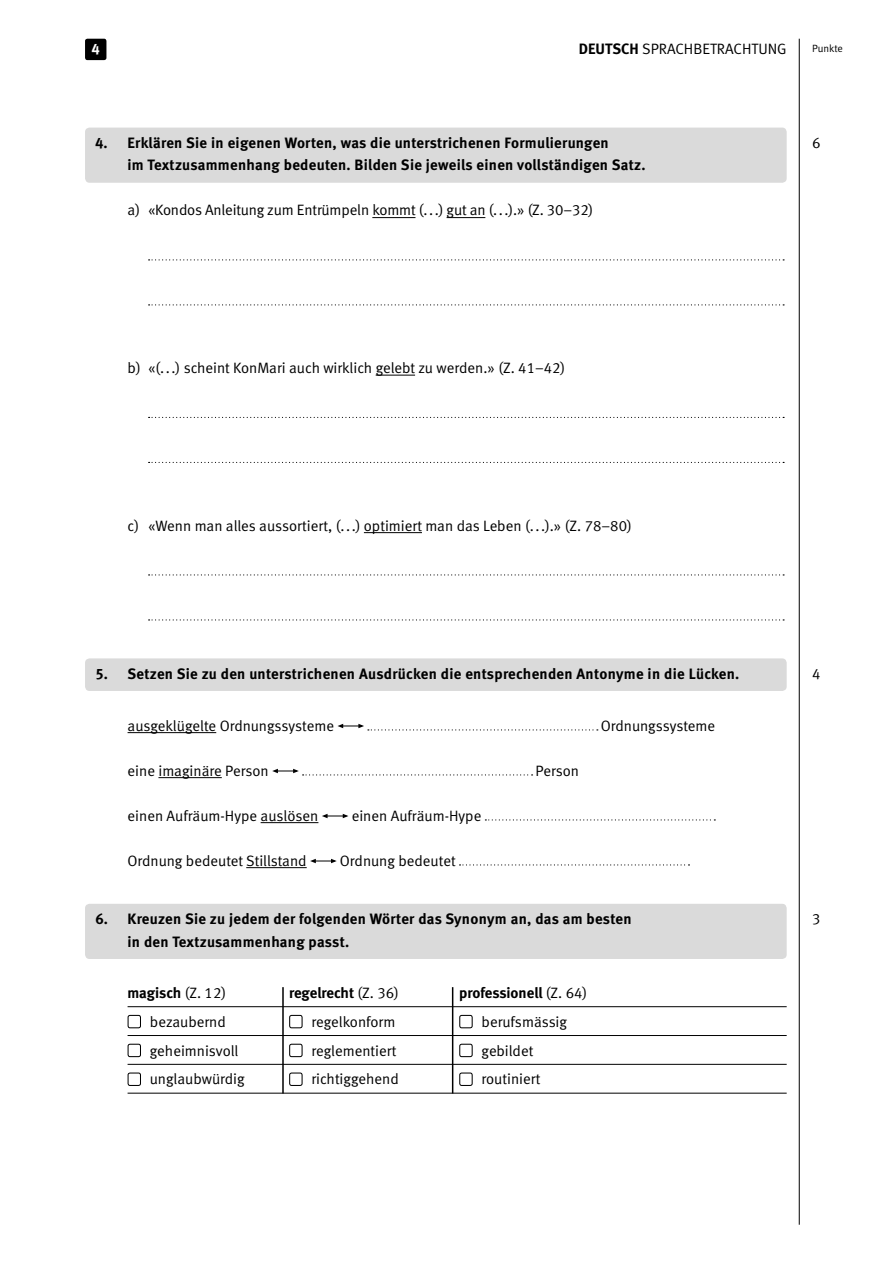
<style>
.page{position:relative;width:893px;height:1263px;background:#fff}
.page>*{position:absolute;margin:0;border:0;box-sizing:border-box;transform-origin:0 0}
.Titel_03{font:15px "Meta Normal LF";color:#000}
.Titel_03-2{font:15px "Meta Bold LF";letter-spacing:.02em;color:#000}
.Titel_03-3{font:15px "Meta Bold LF";letter-spacing:-.005em;color:#000}
.Titel_03-4{font:15px "Meta Bold LF";letter-spacing:-.01em;color:#000}
.t1{font:15px "Meta Bold LF";color:#fff}
.t2{font:10.5px "Meta Normal LF";letter-spacing:-.005em;color:#000}
.s1{font-family:"Meta Bold LF"}
.s2{font-family:"Meta Normal LF"}
</style>
<div class="page">
<div style="left:85px;top:39px;width:21px;height:21px;background:#000;border-radius:2px"></div>
<hr style="left:799px;top:39px;width:1px;height:1186px;background:#000">
<div style="left:85px;top:128px;width:702px;height:55px;background:#dadada;border-radius:4px"></div>
<div style="left:85px;top:904px;width:702px;height:55px;background:#dadada;border-radius:4px"></div>
<div style="left:85px;top:658px;width:702px;height:33px;background:#dadada;border-radius:4px"></div>
<hr style="left:372px;top:217px;width:43px;height:1px;background:#000">
<hr style="left:447px;top:217px;width:38px;height:1px;background:#000">
<hr style="left:376px;top:375px;width:39px;height:1px;background:#000">
<hr style="left:364px;top:532px;width:58px;height:1px;background:#000">
<hr style="left:128px;top:732px;width:88px;height:1px;background:#000">
<hr style="left:158px;top:777px;width:64px;height:1px;background:#000">
<hr style="left:261px;top:822px;width:57px;height:1px;background:#000">
<hr style="left:246px;top:867px;width:61px;height:1px;background:#000">
<hr style="left:128px;top:1006px;width:659px;height:1px;background:#000">
<hr style="left:128px;top:1035px;width:659px;height:1px;background:#000">
<hr style="left:128px;top:1064px;width:659px;height:1px;background:#000">
<hr style="left:128px;top:1093px;width:659px;height:1px;background:#000">
<svg style="left:149px;top:259px;width:635px;height:1px"></svg>
<svg style="left:149px;top:304px;width:635px;height:1px"></svg>
<svg style="left:149px;top:417px;width:635px;height:1px"></svg>
<svg style="left:149px;top:462px;width:635px;height:1px"></svg>
<svg style="left:149px;top:574px;width:635px;height:1px"></svg>
<svg style="left:149px;top:619px;width:635px;height:1px"></svg>
<svg style="left:338px;top:724px;width:260px;height:6px"></svg>
<svg style="left:272px;top:769px;width:261px;height:6px"></svg>
<svg style="left:322px;top:814px;width:26px;height:4px"></svg>
<svg style="left:485px;top:819px;width:230px;height:1px"></svg>
<svg style="left:310px;top:859px;width:27px;height:4px"></svg>
<svg style="left:459px;top:864px;width:230px;height:1px"></svg>
<div style="left:128px;top:1015px;width:13px;height:13px;border:1px solid #000;border-radius:2px"></div>
<div style="left:289px;top:1015px;width:14px;height:13px;border:1px solid #000;border-radius:2px"></div>
<div style="left:459px;top:1015px;width:14px;height:13px;border:1px solid #000;border-radius:2px"></div>
<div style="left:128px;top:1044px;width:13px;height:13px;border:1px solid #000;border-radius:2px"></div>
<div style="left:289px;top:1044px;width:14px;height:13px;border:1px solid #000;border-radius:2px"></div>
<div style="left:459px;top:1044px;width:14px;height:13px;border:1px solid #000;border-radius:2px"></div>
<div style="left:128px;top:1072px;width:13px;height:14px;border:1px solid #000;border-radius:2px"></div>
<div style="left:289px;top:1072px;width:14px;height:14px;border:1px solid #000;border-radius:2px"></div>
<div style="left:459px;top:1072px;width:14px;height:14px;border:1px solid #000;border-radius:2px"></div>
<hr style="left:282px;top:987px;width:2px;height:106px;background:#000">
<hr style="left:452px;top:987px;width:1px;height:106px;background:#000">
<p class="Titel_03" style="left:579px;top:41px;width:209px"><span class="s1">DEUTSCH</span> SPRACHBETRACHTUNG</p>
<p class="t1" style="left:91px;top:40px;width:10px">4</p>
<p class="t2" style="left:812px;top:43px;width:32px">Punkte</p>
<p class="Titel_03-2" style="left:95px;top:134px;width:515px">4. Erklären Sie in eigenen Worten, was die unterstrichenen Formulierungen</p>
<p class="Titel_03" style="left:812px;top:134px;width:10px">6</p>
<p class="Titel_03-2" style="left:128px;top:156px;width:520px">im Textzusammenhang bedeuten. Bilden Sie jeweils einen vollständigen Satz.</p>
<p class="Titel_03" style="left:128px;top:202px;width:467px">a) «Kondos Anleitung zum Entrümpeln kommt (...) gut an (...).» (Z. 30–32)</p>
<p class="Titel_03" style="left:128px;top:359px;width:439px">b) «(...) scheint KonMari auch wirklich gelebt zu werden.» (Z. 41–42)</p>
<p class="Titel_03" style="left:128px;top:517px;width:506px">c) «Wenn man alles aussortiert, (...) optimiert man das Leben (...).» (Z. 78–80)</p>
<p class="Titel_03-2" style="left:95px;top:665px;width:645px">5. Setzen Sie zu den unterstrichenen Ausdrücken die entsprechenden Antonyme in die Lücken.</p>
<p class="Titel_03" style="left:812px;top:665px;width:10px">4</p>
<p class="Titel_03" style="left:128px;top:717px;width:208px">ausgeklügelte Ordnungssysteme</p>
<p class="Titel_03" style="left:601px;top:717px;width:116px">Ordnungssysteme</p>
<p class="Titel_03" style="left:128px;top:762px;width:143px">eine imaginäre Person</p>
<p class="Titel_03" style="left:536px;top:762px;width:45px">Person</p>
<p class="Titel_03" style="left:128px;top:807px;width:192px">einen Aufräum-Hype auslösen</p>
<p class="Titel_03" style="left:352px;top:807px;width:131px">einen Aufräum-Hype</p>
<p class="Titel_03" style="left:128px;top:852px;width:181px">Ordnung bedeutet Stillstand</p>
<p class="Titel_03" style="left:340px;top:852px;width:117px">Ordnung bedeutet</p>
<p class="Titel_03-2" style="left:95px;top:910px;width:538px">6. Kreuzen Sie zu jedem der folgenden Wörter das Synonym an, das am besten</p>
<p class="Titel_03" style="left:812px;top:910px;width:10px">3</p>
<p class="Titel_03-2" style="left:128px;top:933px;width:223px">in den Textzusammenhang passt.</p>
<p class="Titel_03-4" style="left:128px;top:984px;width:100px">magisch <span class="s2">(Z. 12)</span></p>
<p class="Titel_03-3" style="left:289px;top:984px;width:111px">regelrecht <span class="s2">(Z. 36)</span></p>
<p class="Titel_03-3" style="left:459px;top:984px;width:130px">professionell <span class="s2">(Z. 64)</span></p>
<p class="Titel_03" style="left:150px;top:1013px;width:78px">bezaubernd</p>
<p class="Titel_03" style="left:311px;top:1013px;width:85px">regelkonform</p>
<p class="Titel_03" style="left:482px;top:1013px;width:87px">berufsmässig</p>
<p class="Titel_03" style="left:150px;top:1042px;width:90px">geheimnisvoll</p>
<p class="Titel_03" style="left:311px;top:1042px;width:86px">reglementiert</p>
<p class="Titel_03" style="left:482px;top:1042px;width:53px">gebildet</p>
<p class="Titel_03" style="left:150px;top:1070px;width:96px">unglaubwürdig</p>
<p class="Titel_03" style="left:311px;top:1070px;width:89px">richtiggehend</p>
<p class="Titel_03" style="left:482px;top:1070px;width:60px">routiniert</p>
</div>
